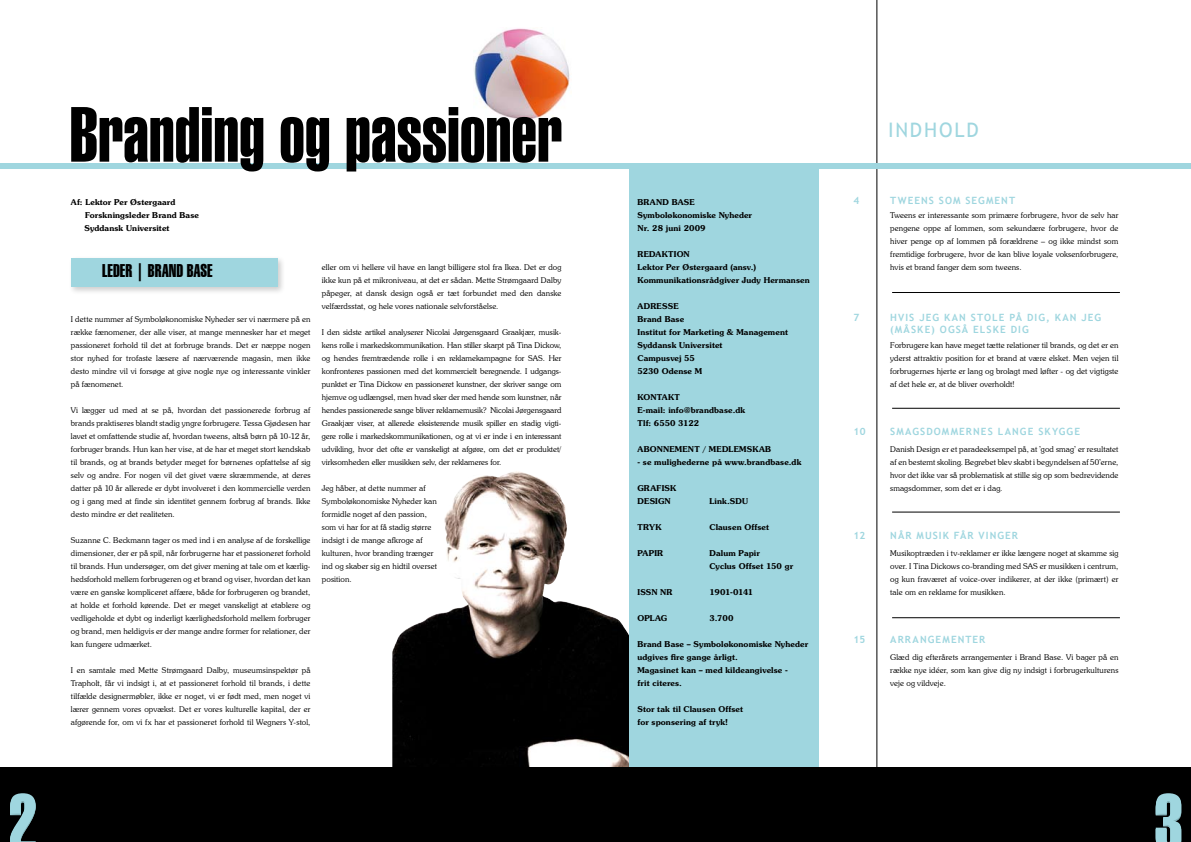
<style>
.page{position:relative;width:1191px;height:842px;background:#fff}
.page>*{position:absolute;margin:0;border:0;box-sizing:border-box;transform-origin:0 0}
.t1{font:76px "Swiss 911 BT Extra Compressed";color:#9fd6df}
.t2{font:75.8px "Swiss 911 BT Extra Compressed";color:#000}
.t3{font:20px "Trebuchet MS";letter-spacing:.095em;color:#9fd6df}
.t4{font:18px "Swiss 911 BT Extra Compressed";color:#000}
.t5{font:700 10px/12px "Trebuchet MS";letter-spacing:.105em;color:#9fd6df}
.t6{font:300 8px/13px "Souvenir IT Cby BT";letter-spacing:.01em;color:#000;text-align:justify}
.t7{font:600 8px/13px "Souvenir";letter-spacing:.015em;color:#000}
.t8{font:600 8px "Souvenir";letter-spacing:-.05em;color:#000}
</style>
<div class="page">
<img style="left:392px;top:471px;width:237px;height:296px">
<div style="left:629px;top:165px;width:190px;height:609px;background:#9fd6df"></div>
<hr style="left:876px;top:0;width:1px;height:823px;background:#000">
<hr style="left:892px;top:292px;width:228px;height:1px;background:#000">
<hr style="left:892px;top:512px;width:228px;height:1px;background:#000">
<hr style="left:892px;top:408px;width:228px;height:1px;background:#000">
<hr style="left:892px;top:617px;width:228px;height:1px;background:#000">
<div style="left:68px;top:255px;width:217px;height:40px;background:#000;opacity:.2"></div>
<div style="left:71px;top:258px;width:206px;height:28px;background:#9fd6df"></div>
<div style="left:0;top:767px;width:1191px;height:75px;background:#000"></div>
<div style="left:0;top:163px;width:1191px;height:6px;background:#9fd6df"></div>
<img style="left:473px;top:28px;width:97px;height:92px">
<h2 class="t2" style="left:69px;top:92px;width:494px">Branding og passioner</h2>
<p class="t7" style="left:84px;top:196px;width:116px;text-indent:-14px">Af: Lektor Per Østergaard<br>Forskningsleder Brand Base<br>Syddansk Universitet</p>
<h3 class="t4" style="left:102px;top:261px;width:7px">LEDER</h3>
<h3 class="t4" style="left:135px;top:261px;width:28px">| BRAND</h3>
<h3 class="t4" style="left:187px;top:261px;width:15px">BASE</h3>
<p class="t6" style="left:71px;top:313px;width:241px">I dette nummer af Symboløkonomiske Nyheder ser vi nærmere på en række fænomener, der alle viser, at mange mennesker har et meget passioneret forhold til det at forbruge brands. Det er næppe nogen stor nyhed for trofaste læsere af nærværende magasin, men ikke desto mindre vil vi forsøge at give nogle nye og interessante vinkler på fænomenet.</p>
<p class="t6" style="left:71px;top:404px;width:241px">Vi lægger ud med at se på, hvordan det passionerede forbrug af brands praktiseres blandt stadig yngre forbrugere. Tessa Gjødesen har lavet et omfattende studie af, hvordan tweens, altså børn på 10-12 år, forbruger brands. Hun kan her vise, at de har et meget stort kendskab til brands, og at brands betyder meget for børnenes opfattelse af sig selv og andre. For nogen vil det givet være skræmmende, at deres datter på 10 år allerede er dybt involveret i den kommercielle verden og i gang med at finde sin identitet gennem forbrug af brands. Ikke desto mindre er det realiteten.</p>
<p class="t6" style="left:71px;top:534px;width:241px">Suzanne C. Beckmann tager os med ind i en analyse af de forskellige dimensioner, der er på spil, når forbrugerne har et passioneret forhold til brands. Hun undersøger, om det giver mening at tale om et kærlig&shy;hedsforhold mellem forbrugeren og et brand og viser, hvordan det kan være en ganske kompliceret affære, både for forbrugeren og brandet, at holde et forhold kørende. Det er meget vanskeligt at etablere og vedligeholde et dybt og inderligt kærlighedsforhold mellem forbruger og brand, men heldigvis er der mange andre former for relationer, der kan fungere udmærket.</p>
<p class="t6" style="left:71px;top:664px;width:241px">I en samtale med Mette Strømgaard Dalby, museumsinspektør på Trapholt, får vi indsigt i, at et passioneret forhold til brands, i dette tilfælde designermøbler, ikke er noget, vi er født med, men noget vi lærer gennem vores opvækst. Det er vores kulturelle kapital, der er afgørende for, om vi fx har et passioneret forhold til Wegners Y-stol,</p>
<p class="t6" style="left:322px;top:261px;width:241px">eller om vi hellere vil have en langt billigere stol fra Ikea. Det er dog ikke kun på et mikroniveau, at det er sådan. Mette Strømgaard Dalby påpeger, at dansk design også er tæt forbundet med den danske velfærdsstat, og hele vores nationale selvforståelse.</p>
<p class="t6" style="left:322px;top:326px;width:241px">I den sidste artikel analyserer Nicolai Jørgensgaard Graakjær, musik&shy;kens rolle i markedskommunikation. Han stiller skarpt på Tina Dickow, og hendes fremtrædende rolle i en reklamekampagne for SAS. Her konfronteres passionen med det kommercielt beregnende. I udgangs&shy;punktet er Tina Dickow en passioneret kunstner, der skriver sange om hjemve og udlængsel, men hvad sker der med hende som kunstner, når hendes passionerede sange bliver reklamemusik? Nicolai Jørgensgaard Graakjær viser, at allerede eksisterende musik spiller en stadig vigti&shy;gere rolle i markedskommunikationen, og at vi er inde i en interessant udvikling, hvor det ofte er vanskeligt at afgøre, om det er produktet/ virksomheden eller musikken selv, der reklameres for.</p>
<p class="t6" style="left:322px;top:482px;width:117px;text-align:left">Jeg håber, at dette nummer af<br>Symboløkonomiske Nyheder kan formidle noget af den passion, som vi har for at få stadig større indsigt i de mange afkroge af kulturen, hvor branding trænger ind og skaber sig en hidtil overset position.</p>
<p class="t7" style="left:637px;top:196px;width:116px">BRAND BASE<br>Symboløkonomiske Nyheder<br>Nr. 28 juni 2009</p>
<p class="t7" style="left:637px;top:248px;width:14px">Reda</p>
<p class="t7" style="left:637px;top:248px;width:174px;text-indent:24px">ktion<br>Lektor Per Østergaard (ansv.)<br>Kommunikationsrådgiver Judy Hermansen</p>
<p class="t7" style="left:637px;top:300px;width:152px">Adresse<br>Brand Base<br>Institut for Marketing &amp; Management<br>Syddansk Universitet<br>Campusvej 55<br>5230 Odense M</p>
<p class="t7" style="left:637px;top:391px;width:109px">Kontakt<br>E-mail: info@brandbase.dk<br>Tlf: 6550 3122</p>
<p class="t7" style="left:637px;top:443px;width:27px">Abonnemen</p>
<p class="t7" style="left:694px;top:443px;width:22px">t / medlems</p>
<p class="t7" style="left:752px;top:443px;width:14px">kab</p>
<p class="t7" style="left:637px;top:456px;width:166px">- se mulighederne på www.brandbase.dk</p>
<p class="t7" style="left:637px;top:482px;width:14px">Graf</p>
<p class="t7" style="left:661px;top:482px;width:16px">isk</p>
<p class="t7" style="left:637px;top:495px;width:7px">des</p>
<p class="t7" style="left:655px;top:495px;width:8px">ign</p>
<p class="t7" style="left:709px;top:495px;width:40px">Link.SDU</p>
<p class="t7" style="left:637px;top:521px;width:26px">Tryk</p>
<p class="t7" style="left:709px;top:521px;width:61px">Clausen Offset</p>
<p class="t7" style="left:637px;top:547px;width:25px">Papir</p>
<p class="t7" style="left:709px;top:547px;width:85px">Dalum Papir<br>Cyclus Offset 150 gr</p>
<p class="t7" style="left:637px;top:586px;width:37px">ISSN NR</p>
<p class="t8" style="left:709px;top:587px;width:45px">1901-0141</p>
<p class="t7" style="left:637px;top:612px;width:7px">Oplag</p>
<p class="t7" style="left:709px;top:612px;width:25px">3.700</p>
<p class="t7" style="left:637px;top:638px;width:172px">Brand Base – Symboløkonomiske Nyheder udgives fire gange årligt.<br>Magasinet kan – med kildeangivelse -<br>frit citeres.</p>
<p class="t7" style="left:637px;top:703px;width:107px">Stor tak til Clausen Offset for sponsering af tryk!</p>
<h3 class="t3" style="left:888px;top:118px;width:92px">INDHOLD</h3>
<p class="t5" style="left:853px;top:194px;width:7px">4</p>
<p class="t5" style="left:890px;top:194px;width:126px">TWEENS SOM SEGMENT</p>
<p class="t6" style="left:890px;top:209px;width:230px">Tweens er interessante som primære forbrugere, hvor de selv har pengene oppe af lommen, som sekundære forbrugere, hvor de hiver penge op af lommen på forældrene – og ikke mindst som fremtidige forbrugere, hvor de kan blive loyale voksenforbrugere, hvis et brand fanger dem som tweens.</p>
<p class="t5" style="left:853px;top:311px;width:7px">7</p>
<p class="t5" style="left:890px;top:311px;width:212px">HVIS JEG KAN STOLE PÅ DIG, KAN JEG (MÅSKE) OGSÅ ELSKE DIG</p>
<p class="t6" style="left:890px;top:339px;width:230px">Forbrugere kan have meget tætte relationer til brands, og det er en yderst attraktiv position for et brand at være elsket. Men vejen til forbrugernes hjerte er lang og brolagt med løfter - og det vigtigste af det hele er, at de bliver overholdt!</p>
<p class="t5" style="left:853px;top:425px;width:29px">10 S</p>
<p class="t5" style="left:896px;top:425px;width:185px">MAGSDOMMERNES LANGE SKYGGE</p>
<p class="t6" style="left:890px;top:443px;width:230px">Danish Design er et paradeeksempel på, at ’god smag’ er resultatet af en bestemt skoling. Begrebet blev skabt i begyndelsen af 50’erne, hvor det ikke var så problematisk at stille sig op som bedrevidende smagsdommer, som det er i dag.</p>
<p class="t5" style="left:853px;top:529px;width:29px">12 N</p>
<p class="t5" style="left:898px;top:529px;width:122px">ÅR MUSIK FÅR VINGER</p>
<p class="t6" style="left:890px;top:547px;width:230px">Musikoptræden i tv-reklamer er ikke længere noget at skamme sig over. I Tina Dickows co-branding med SAS er musikken i centrum, og kun fraværet af voice-over indikerer, at der ikke (primært) er tale om en reklame for musikken.</p>
<p class="t5" style="left:853px;top:633px;width:30px">15 A</p>
<p class="t5" style="left:897px;top:633px;width:89px">RRANGEMENTER</p>
<p class="t6" style="left:890px;top:651px;width:230px">Glæd dig efterårets arrangementer i Brand Base. Vi bager på en række nye idéer, som kan give dig ny indsigt i forbrugerkulturens veje og vildveje.</p>
<h1 class="t1" style="left:9px;top:781px;width:30px">2</h1>
<h1 class="t1" style="left:1154px;top:781px;width:30px">3</h1>
</div>
